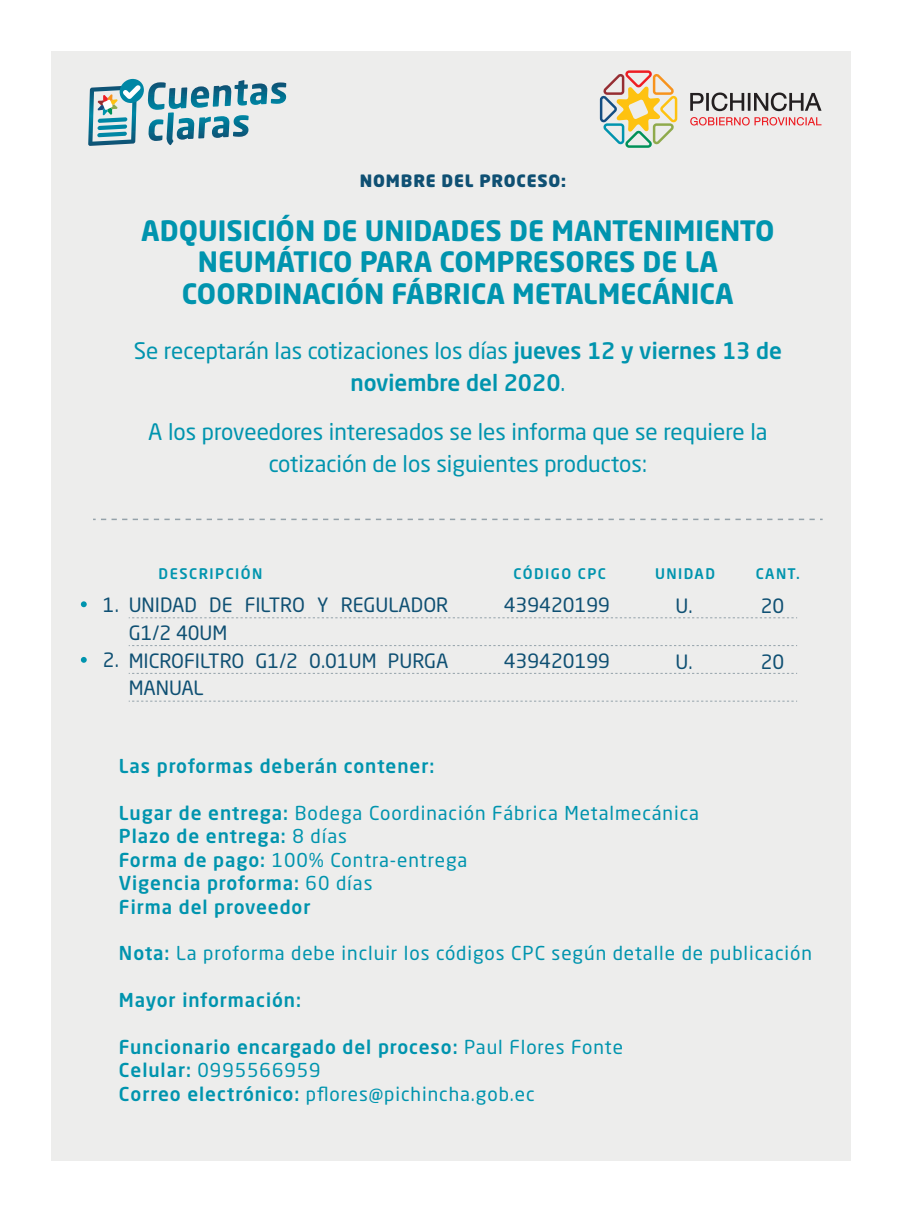
<style>
.page{position:relative;width:897px;height:1216px;background:#fff}
.page>*{position:absolute;margin:0;border:0;box-sizing:border-box;transform-origin:0 0}
.t1{font:700 27.75px/31.5px "Neo Sans W1 G";color:#0094ae;text-align:center}
.t2{font:22.5px/31.5px "Neo Sans W1 G";color:#0094ae;text-align:center}
.t3{font:500 22.5px/31.5px "Neo Sans W1 G";color:#0094ae;text-align:center}
.t4{font:19.5px/27.8px "Neo Sans W1 G";color:#0f5073}
.t5{font:500 18.98px/23.4px "Neo Sans W1 G";letter-spacing:.05em;color:#0094ae}
.t6{font:18.98px "Neo Sans W1 G";letter-spacing:.05em;color:#0094ae}
.t7{font:900 16.8px "Neo Sans W1 G";letter-spacing:.05em;color:#0f5073}
.t8{font:500 14.48px "Neo Sans W1 G";letter-spacing:.1em;color:#0094ae}
.s1{font-weight:400}
.s2{font-weight:500}
</style>
<div class="page">
<div style="left:51px;top:51px;width:799px;height:1109px;background:#ededec"></div>
<svg style="left:93px;top:518px;width:729px;height:2px"></svg>
<svg style="left:88px;top:79px;width:198px;height:67px"></svg>
<svg style="left:690px;top:92px;width:54px;height:19px"></svg>
<hr style="left:747px;top:93px;width:3px;height:18px;background:#231f20">
<svg style="left:754px;top:92px;width:67px;height:19px"></svg>
<svg style="left:690px;top:117px;width:131px;height:8px"></svg>
<svg style="left:599px;top:70px;width:78px;height:78px"></svg>
<svg style="left:129px;top:617px;width:665px;height:1px"></svg>
<svg style="left:129px;top:645px;width:665px;height:1px"></svg>
<svg style="left:133px;top:672px;width:660px;height:1px"></svg>
<svg style="left:129px;top:700px;width:665px;height:1px"></svg>
<svg style="left:81px;top:601px;width:6px;height:6px"></svg>
<svg style="left:81px;top:656px;width:6px;height:6px"></svg>
<p class="t7" style="left:360px;top:170px;width:208px">NOMBRE DEL PROCESO:</p>
<h1 class="t1" style="left:141px;top:214px;width:634px">ADQUISICIÓN DE UNIDADES DE MANTENIMIENTO<br>NEUMÁTICO PARA COMPRESORES DE LA<br>COORDINACIÓN FÁBRICA METALMECÁNICA</h1>
<p class="t3" style="left:134px;top:335px;width:649px"><span class="s1">Se receptarán las cotizaciones los días</span> jueves 12 y viernes 13 de noviembre del 2020<span class="s1">.</span></p>
<p class="t2" style="left:148px;top:416px;width:620px">A los proveedores interesados se les informa que se requiere la cotización de los siguientes productos:</p>
<p class="t4" style="left:103px;top:590px;width:17px">1.</p>
<p class="t4" style="left:103px;top:646px;width:17px">2.</p>
<p class="t8" style="left:158px;top:564px;width:105px">DESCRIPCIÓN</p>
<p class="t8" style="left:513px;top:564px;width:94px">CÓDIGO CPC</p>
<p class="t8" style="left:654px;top:564px;width:61px">UNIDAD</p>
<p class="t8" style="left:755px;top:564px;width:46px">CANT.</p>
<p class="t4" style="left:760px;top:592px;width:25px">20</p>
<p class="t4" style="left:129px;top:590px;width:321px">UNIDAD DE FILTRO Y REGULADOR<br>G1/2 40UM<br>MICROFILTRO G1/2 0.01UM PURGA<br>MANUAL</p>
<p class="t4" style="left:503px;top:590px;width:108px">439420199</p>
<p class="t4" style="left:675px;top:592px;width:19px">U.</p>
<p class="t4" style="left:503px;top:646px;width:108px">439420199</p>
<p class="t4" style="left:760px;top:647px;width:25px">20</p>
<p class="t4" style="left:675px;top:647px;width:19px">U.</p>
<p class="t5" style="left:119px;top:753px;width:317px">Las proformas deberán contener:</p>
<p class="t5" style="left:119px;top:800px;width:581px">Lugar de entrega: <span class="s1">Bodega Coordinación Fábrica Metalmecánica </span>Plazo de entrega: <span class="s1">8 días<br></span>Forma de pago: <span class="s1">100% Contra-entrega<br></span>Vigencia proforma: <span class="s1">60 días<br></span>Firma del proveedor</p>
<p class="t6" style="left:119px;top:941px;width:694px"><span class="s2">Nota:</span> La proforma debe incluir los códigos CPC según detalle de publicación</p>
<p class="t5" style="left:119px;top:987px;width:183px">Mayor información:</p>
<p class="t5" style="left:119px;top:1034px;width:505px">Funcionario encargado del proceso: <span class="s1">Paul Flores Fonte<br></span>Celular: <span class="s1">0995566959<br></span>Correo electrónico: <span class="s1">pflores@pichincha.gob.ec</span></p>
</div>
